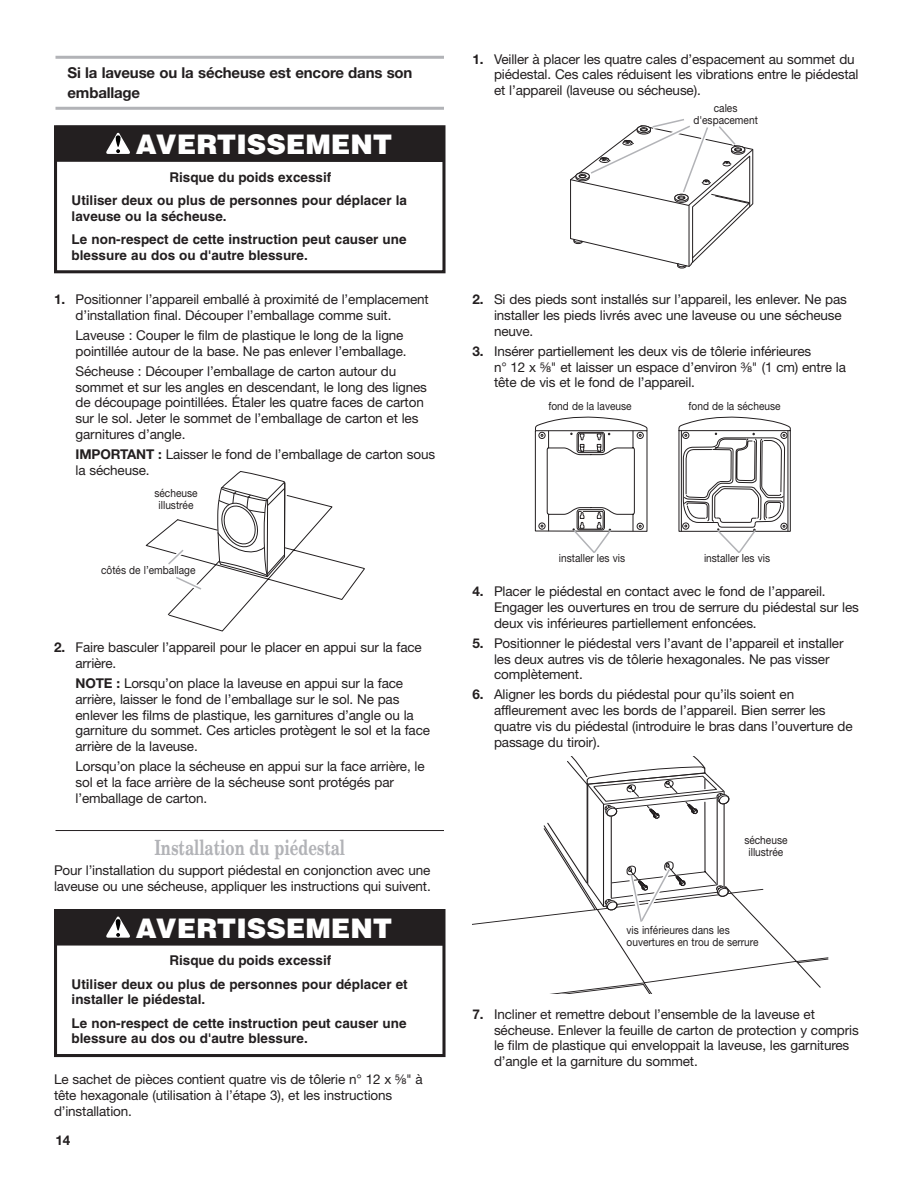
<style>
.page{position:relative;width:918px;height:1188px;background:#fff}
.page>*{position:absolute;margin:0;border:0;box-sizing:border-box;transform-origin:0 0}
.t1{font:900 27px "Helvetica";color:#fff}
.t2{font:700 21px "New Century Schlbk";color:#b2b3b7;scale:.71 1}
.t3{font:700 15px/19.5px "Helvetica Neue";letter-spacing:-.01em;color:#231f20}
.t4{font:13.5px/15.8px "Helvetica Neue";letter-spacing:-.01em;color:#231f20}
.t5{font:700 13.5px/23.2px "Helvetica";color:#231f20}
.t6{font:700 13.5px "Helvetica Neue";color:#231f20}
.t7{font:11.25px/12px "Helvetica Neue";color:#231f20;text-align:center;scale:.9 1}
.s1{font-weight:700}
.s2{font-family:"Helvetica Fraction"}
</style>
<div class="page">
<svg style="left:472px;top:825px;width:356px;height:168px"></svg>
<svg style="left:546px;top:756px;width:252px;height:228px"></svg>
<hr style="left:56px;top:830px;width:388px;height:1px;background:#231f20">
<hr style="left:56px;top:107px;width:388px;height:3px;background:#b2b3b7">
<hr style="left:56px;top:56px;width:388px;height:3px;background:#b2b3b7">
<div style="left:54px;top:125px;width:392px;height:148px;border:3px solid #231f20"></div>
<div style="left:56px;top:126px;width:388px;height:36px;background:#231f20"></div>
<svg style="left:106px;top:133px;width:24px;height:21px"></svg>
<div style="left:54px;top:909px;width:392px;height:148px;border:3px solid #231f20"></div>
<div style="left:56px;top:910px;width:388px;height:36px;background:#231f20"></div>
<svg style="left:106px;top:916px;width:24px;height:22px"></svg>
<svg style="left:570px;top:119px;width:183px;height:149px"></svg>
<svg style="left:678px;top:416px;width:113px;height:137px"></svg>
<svg style="left:535px;top:416px;width:113px;height:137px"></svg>
<svg style="left:145px;top:471px;width:220px;height:161px"></svg>
<p class="t3" style="left:68px;top:65px;width:347px">Si la laveuse ou la sécheuse est encore dans son emballage</p>
<h1 class="t1" style="left:136px;top:134px;width:258px">AVERTISSEMENT</h1>
<p class="t5" style="left:72px;top:167px;width:337px;text-indent:98px">Risque du poids excessif<br>Utiliser deux ou plus de personnes pour déplacer la</p>
<p class="t5" style="left:72px;top:206px;width:336px">laveuse ou la sécheuse.<br>Le non-respect de cette instruction peut causer une</p>
<p class="t5" style="left:72px;top:245px;width:238px">blessure au dos ou d'autre blessure.</p>
<p class="t4" style="left:76px;top:293px;width:355px;text-indent:-22px"><span class="s1">1.</span> Positionner l’appareil emballé à proximité de l’emplacement d’installation final. Découper l’emballage comme suit.</p>
<p class="t4" style="left:76px;top:329px;width:333px">Laveuse : Couper le film de plastique le long de la ligne pointillée autour de la base. Ne pas enlever l’emballage.</p>
<p class="t4" style="left:76px;top:364px;width:353px">Sécheuse : Découper l’emballage de carton autour du sommet et sur les angles en descendant, le long des lignes de découpage pointillées. Étaler les quatre faces de carton sur le sol. Jeter le sommet de l’emballage de carton et les garnitures d’angle.</p>
<p class="t4" style="left:76px;top:448px;width:361px"><span class="s1">IMPORTANT :</span> Laisser le fond de l’emballage de carton sous la sécheuse.</p>
<p class="t7" style="left:154px;top:488px;width:49px">sécheuse illustrée</p>
<p class="t7" style="left:101px;top:565px;width:106px">côtés de l’emballage</p>
<p class="t4" style="left:76px;top:641px;width:348px;text-indent:-22px"><span class="s1">2.</span> Faire basculer l’appareil pour le placer en appui sur la face arrière.</p>
<p class="t4" style="left:76px;top:677px;width:356px"><span class="s1">NOTE :</span> Lorsqu’on place la laveuse en appui sur la face arrière, laisser le fond de l’emballage sur le sol. Ne pas enlever les films de plastique, les garnitures d’angle ou la garniture du sommet. Ces articles protègent le sol et la face arrière de la laveuse.</p>
<p class="t4" style="left:76px;top:760px;width:351px">Lorsqu’on place la sécheuse en appui sur la face arrière, le sol et la face arrière de la sécheuse sont protégés par l’emballage de carton.</p>
<h2 class="t2" style="left:154px;top:839px;width:270px">Installation du piédestal</h2>
<p class="t4" style="left:54px;top:864px;width:378px">Pour l’installation du support piédestal en conjonction avec une laveuse ou une sécheuse, appliquer les instructions qui suivent.</p>
<h1 class="t1" style="left:136px;top:918px;width:258px">AVERTISSEMENT</h1>
<p class="t5" style="left:72px;top:950px;width:338px;text-indent:98px">Risque du poids excessif<br>Utiliser deux ou plus de personnes pour déplacer et</p>
<p class="t5" style="left:72px;top:989px;width:336px">installer le piédestal.<br>Le non-respect de cette instruction peut causer une</p>
<p class="t5" style="left:72px;top:1028px;width:238px">blessure au dos ou d'autre blessure.</p>
<p class="t4" style="left:54px;top:1073px;width:370px">Le sachet de pièces contient quatre vis de tôlerie n° 12 x <span class="s2">⁵⁄₈</span>" à tête hexagonale (utilisation à l’étape 3), et les instructions d’installation.</p>
<p class="t6" style="left:56px;top:1136px;width:16px">14</p>
<p class="t4" style="left:494px;top:52px;width:366px;text-indent:-22px"><span class="s1">1.</span> Veiller à placer les quatre cales d’espacement au sommet du piédestal. Ces cales réduisent les vibrations entre le piédestal et l’appareil (laveuse ou sécheuse).</p>
<p class="t7" style="left:693px;top:103px;width:73px">cales d'espacement</p>
<p class="t4" style="left:494px;top:293px;width:354px;text-indent:-22px"><span class="s1">2.</span> Si des pieds sont installés sur l’appareil, les enlever. Ne pas installer les pieds livrés avec une laveuse ou une sécheuse neuve.</p>
<p class="t4" style="left:494px;top:344px;width:353px;text-indent:-22px"><span class="s1">3.</span> Insérer partiellement les deux vis de tôlerie inférieures<br>n° 12 x <span class="s2">⁵⁄₈</span>" et laisser un espace d’environ <span class="s2">³⁄₈</span>" (1 cm) entre la tête de vis et le fond de l’appareil.</p>
<p class="t7" style="left:548px;top:401px;width:94px">fond de la laveuse</p>
<p class="t7" style="left:689px;top:401px;width:104px">fond de la sécheuse</p>
<p class="t7" style="left:559px;top:553px;width:75px">installer les vis</p>
<p class="t7" style="left:704px;top:553px;width:75px">installer les vis</p>
<p class="t4" style="left:494px;top:585px;width:366px;text-indent:-22px"><span class="s1">4.</span> Placer le piédestal en contact avec le fond de l’appareil.<br>Engager les ouvertures en trou de serrure du piédestal sur les deux vis inférieures partiellement enfoncées.</p>
<p class="t4" style="left:494px;top:637px;width:351px;text-indent:-22px"><span class="s1">5.</span> Positionner le piédestal vers l’avant de l’appareil et installer les deux autres vis de tôlerie hexagonales. Ne pas visser complètement.</p>
<p class="t4" style="left:494px;top:688px;width:360px;text-indent:-22px"><span class="s1">6.</span> Aligner les bords du piédestal pour qu’ils soient en affleurement avec les bords de l’appareil. Bien serrer les quatre vis du piédestal (introduire le bras dans l’ouverture de passage du tiroir).</p>
<p class="t7" style="left:744px;top:835px;width:49px">sécheuse illustrée</p>
<p class="t7" style="left:627px;top:925px;width:148px;text-align:left">vis inférieures dans les ouvertures en trou de serrure</p>
<p class="t4" style="left:494px;top:1007px;width:366px;text-indent:-22px"><span class="s1">7.</span> Incliner et remettre debout l’ensemble de la laveuse et sécheuse. Enlever la feuille de carton de protection y compris le film de plastique qui enveloppait la laveuse, les garnitures d’angle et la garniture du sommet.</p>
</div>
